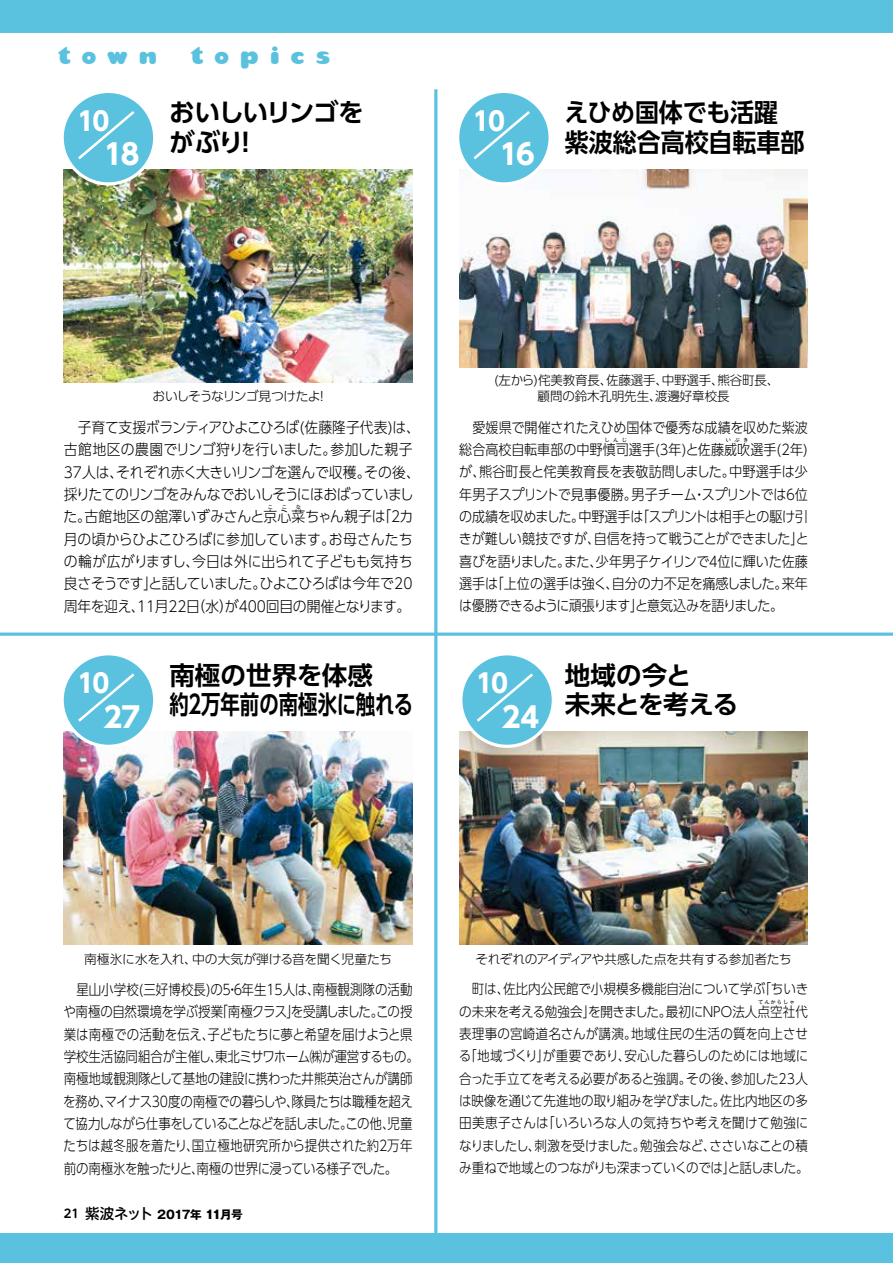
<style>
.page{position:relative;width:893px;height:1263px;background:#fff}
.page>*{position:absolute;margin:0;border:0;box-sizing:border-box;transform-origin:0 0}
.t1{font:700 28.35px "UD Shin Go Pr 6 N";letter-spacing:-.045em;color:#fff}
.t2{font:700 25.65px "UD Shin Go Pr 6 N";letter-spacing:-.07em;color:#fff}
.t3{font:700 25.5px/29.7px "UD Shin Go Pr 6 N De";letter-spacing:-.005em;color:#000}
.t4{font:700 25.5px/29.7px "UD Shin Go Pr 6 N De";letter-spacing:-.005em;color:#000;scale:.94 1}
.t5{font:700 25.5px/29.7px "UD Shin Go Pr 6 N De";letter-spacing:-.05em;color:#000}
.t6{font:24.45px "teaspoon";letter-spacing:.46em;color:#5ac2de}
.t7{font:300 14.85px/22.4px "UD Shin Go Pr 6 N";letter-spacing:-.025em;color:#000;scale:.93 1}
.t8{font:300 14.4px/22.4px "UD Shin Go Pr 6 N";letter-spacing:-.015em;color:#000;scale:.87 1}
.t9{font:300 14.4px/22.4px "UD Shin Go Pr 6 N";letter-spacing:-.015em;color:#000;scale:.91 1}
.t10{font:300 13.8px/22.4px "UD Shin Go Pr 6 N";letter-spacing:-.02em;color:#000;scale:.91 1}
.t11{font:300 12.75px/15.9px "UD Shin Go Pro";letter-spacing:-.01em;color:#000;text-align:center}
.t12{font:300 12.75px "UD Shin Go Pro";letter-spacing:-.04em;color:#000}
.t13{font:300 12.75px "UD Shin Go Pro";letter-spacing:-.07em;color:#000}
.t14{font:700 11.7px "Gothic MB101 Pr 6 N";letter-spacing:-.065em;color:#000}
.t15{font:300 5.25px "UD Shin Go Pr 6 N";letter-spacing:.185em;color:#000}
.s1{font-family:"UD Shin M Go Pro De"}
.s2{font-family:"UD Shin M Go Pro";font-weight:500;font-size:14.55px}
.s3{font-weight:800}
</style>
<div class="page">
<div style="left:0;top:0;width:893px;height:33px;background:#5ac2de"></div>
<div style="left:0;top:1233px;width:893px;height:30px;background:#5ac2de"></div>
<svg style="left:0;top:632px;width:893px;height:4px;background:#7acde4"></svg>
<hr style="left:434px;top:89px;width:3px;height:1154px;background:#5ac2de">
<img style="left:459px;top:732px;width:349px;height:212px">
<div style="left:461px;top:654px;width:92px;height:92px;background:#5ac2de;border-radius:50%"></div>
<div style="left:459px;top:652px;width:96px;height:96px;border:3px solid #fff;border-radius:50%"></div>
<svg style="left:476px;top:673px;width:57px;height:49px"></svg>
<img style="left:459px;top:170px;width:349px;height:197px">
<div style="left:458px;top:91px;width:92px;height:93px;background:#5ac2de;border-radius:50%"></div>
<div style="left:456px;top:90px;width:96px;height:95px;border:3px solid #fff;border-radius:50%"></div>
<svg style="left:473px;top:111px;width:57px;height:49px"></svg>
<img style="left:64px;top:170px;width:348px;height:212px">
<div style="left:62px;top:91px;width:93px;height:93px;background:#5ac2de;border-radius:50%"></div>
<div style="left:61px;top:90px;width:95px;height:95px;border:3px solid #fff;border-radius:50%"></div>
<svg style="left:78px;top:111px;width:57px;height:49px"></svg>
<img style="left:64px;top:732px;width:348px;height:212px">
<div style="left:62px;top:654px;width:93px;height:92px;background:#5ac2de;border-radius:50%"></div>
<div style="left:61px;top:652px;width:95px;height:96px;border:3px solid #fff;border-radius:50%"></div>
<svg style="left:78px;top:673px;width:57px;height:49px"></svg>
<h3 class="t6" style="left:58px;top:47px;width:100px">TOWN</h3>
<h3 class="t6" style="left:191px;top:47px;width:141px">TOPICS</h3>
<h2 class="t2" style="left:77px;top:100px;width:34px">10</h2>
<h1 class="t1" style="left:104px;top:131px;width:37px">18</h1>
<h3 class="t5" style="left:169px;top:97px;width:196px">おいしいリンゴをがぶり！</h3>
<h2 class="t2" style="left:473px;top:100px;width:34px">10</h2>
<h1 class="t1" style="left:500px;top:131px;width:37px">16</h1>
<h3 class="t4" style="left:564px;top:97px;width:257px">えひめ国体でも活躍紫波総合高校自転車部</h3>
<p class="t13" style="left:152px;top:386px;width:177px">おいしそうなリンゴ見つけたよ！</p>
<p class="t7" style="left:63px;top:416px;width:385px">　子育て支援ボランティアひよこひろば(佐藤隆子代表)は、古館地区の農園でリンゴ狩りを行いました。参加した親子<br>37人は、それぞれ赤く大きいリンゴを選んで収穫。その後、採りたてのリンゴをみんなでおいしそうにほおばっていました。古館地区の舘澤いずみさんと京心菜ちゃん親子は「２カ</p>
<p class="t15" style="left:268px;top:502px;width:7px">こ</p>
<p class="t15" style="left:282px;top:502px;width:7px">こ</p>
<p class="t15" style="left:296px;top:502px;width:7px">な</p>
<p class="t7" style="left:64px;top:527px;width:377px;text-align:justify">月の頃からひよこひろばに参加しています。お母さんたちの輪が広がりますし、今日は外に出られて子どもも気持ち良さそうです」と話していました。ひよこひろばは今年で20周年を迎え、11月22日（水）が400回目の開催となります。</p>
<h2 class="t2" style="left:77px;top:662px;width:34px">10</h2>
<h1 class="t1" style="left:103px;top:694px;width:38px">27</h1>
<h3 class="t3" style="left:169px;top:659px;width:245px">南極の世界を体感<br>約２万年前の南極氷に触れる</h3>
<p class="t11" style="left:494px;top:372px;width:287px">(左から)侘美教育長、佐藤選手、中野選手、熊谷町長、顧問の鈴木孔明先生、渡邊好章校長</p>
<p class="t9" style="left:459px;top:415px;width:385px">　愛媛県で開催されたえひめ国体で優秀な成績を収めた紫波総合高校自転車部の中野慎司選手(3年)と佐藤威吹選手(2年)</p>
<p class="t15" style="left:604px;top:435px;width:24px">しんじ</p>
<p class="t15" style="left:726px;top:435px;width:24px">いぶき</p>
<p class="t9" style="left:459px;top:460px;width:386px;text-align:justify">が、熊谷町長と侘美教育長を表敬訪問しました。中野選手は少年男子スプリントで見事優勝。男子チーム・スプリントでは６位の成績を収めました。中野選手は「スプリントは相手との駆け引きが難しい競技ですが、自信を持って戦うことができました」と喜びを語りました。また、少年男子ケイリンで４位に輝いた佐藤選手は「上位の選手は強く、自分の力不足を痛感しました。来年は優勝できるように頑張ります」と意気込みを語りました。</p>
<h2 class="t2" style="left:476px;top:662px;width:34px">10</h2>
<h1 class="t1" style="left:502px;top:694px;width:39px">24</h1>
<h3 class="t3" style="left:565px;top:659px;width:175px">地域の今と<br>未来とを考える</h3>
<p class="t11" style="left:84px;top:950px;width:309px">南極氷に水を入れ、中の大気が弾ける音を聞く児童たち</p>
<p class="t12" style="left:475px;top:949px;width:318px">それぞれのアイディアや共感した点を共有する参加者たち</p>
<p class="t8" style="left:63px;top:978px;width:410px">　星山小学校(三好博校長)の５・６年生15人は、南極観測隊の活動や南極の自然環境を学ぶ授業「南極クラス」を受講しました。この授業は南極での活動を伝え、子どもたちに夢と希望を届けようと県学校生活協同組合が主催し、東北ミサワホーム㈱が運営するもの。南極地域観測隊として基地の建設に携わった井熊英治さんが講師を務め、マイナス30度の南極での暮らしや、隊員たちは職種を超えて協力しながら仕事をしていることなどを話しました。この他、児童たちは越冬服を着たり、国立極地研究所から提供された約２万年前の南極氷を触ったりと、南極の世界に浸っている様子でした。</p>
<p class="t10" style="left:459px;top:977px;width:385px">　町は、佐比内公民館で小規模多機能自治について学ぶ「ちいきの未来を考える勉強会」を開きました。最初にNPO法人点空社代</p>
<p class="t15" style="left:758px;top:998px;width:38px">てんからしゃ</p>
<p class="t10" style="left:459px;top:1022px;width:386px;text-align:justify">表理事の宮崎道名さんが講演。地域住民の生活の質を向上させる「地域づくり」が重要であり、安心した暮らしのためには地域に合った手立てを考える必要があると強調。その後、参加した23人は映像を通じて先進地の取り組みを学びました。佐比内地区の多田美恵子さんは「いろいろな人の気持ちや考えを聞けて勉強になりましたし、刺激を受けました。勉強会など、ささいなことの積み重ねで地域とのつながりも深まっていくのでは」と話しました。</p>
<p class="t14" style="left:64px;top:1205px;width:181px"><span class="s1">21</span> <span class="s2">紫波ネット</span> 2017年 <span class="s3">11</span>月号</p>
</div>
